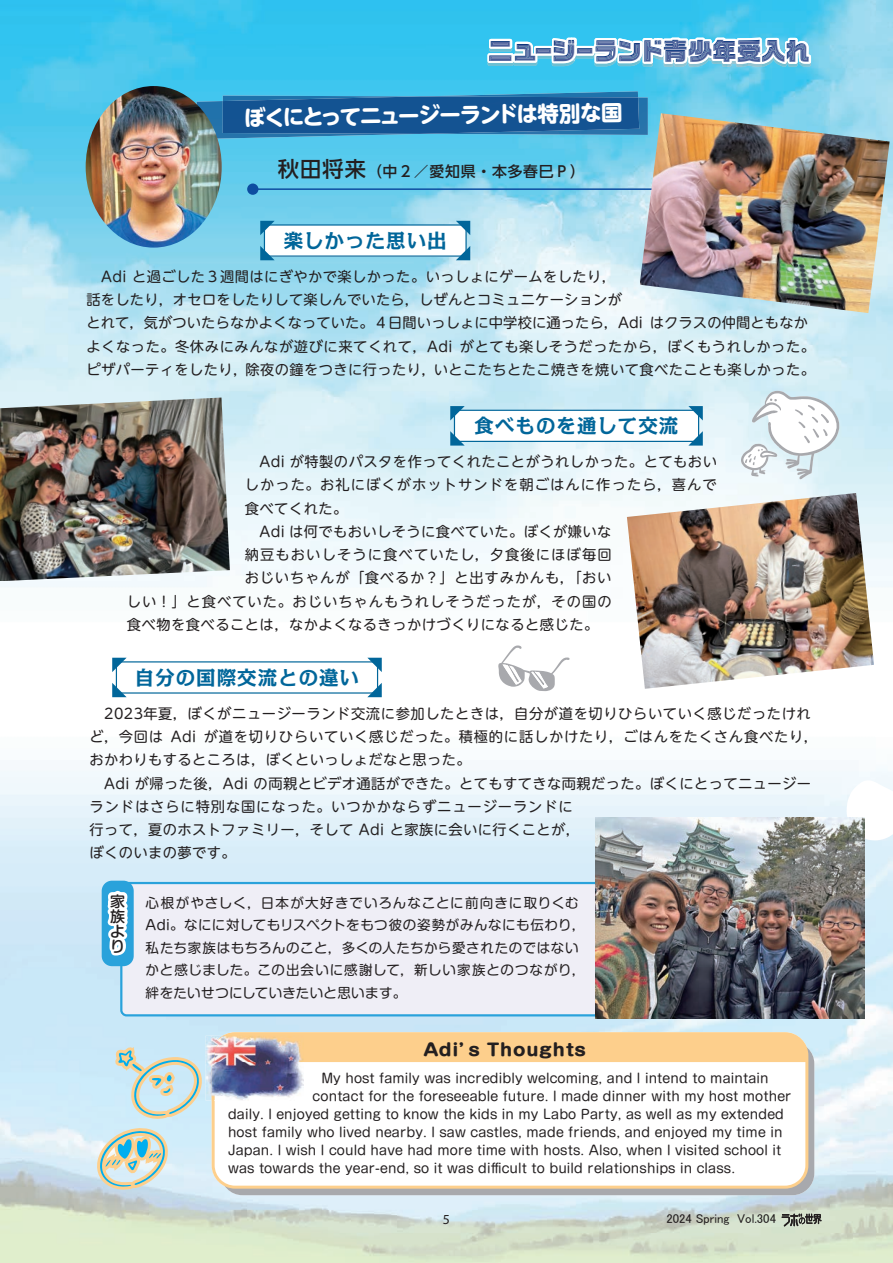
<style>
.page{position:relative;width:893px;height:1263px;background:#fff}
.page>*{position:absolute;margin:0;border:0;box-sizing:border-box;transform-origin:0 0}
.t1{font:24px "Ro G San Srf Std UB";letter-spacing:.02em;color:#08357c}
.t2{font:700 21.6px "UD Shin M Go Pro";color:#fff}
.t3{font:700 19.5px "Kakumin Pro";letter-spacing:.05em;color:#01669a}
.t4{font:700 16.5px "Shin M Go Pro";letter-spacing:.025em;color:#231f20;scale:1.1 1}
.t5{font:500 15px/15px "Shin M Go Pro";color:#231f20;text-align:justify}
.t6{font:500 14.85px "UD Shin Go Pro";letter-spacing:.05em;color:#231f20}
.t7{font:14.25px/23.2px "UD Shin M Go Pro";letter-spacing:.035em;color:#231f20}
.t8{font:14.25px "UD Shin M Go Pro";letter-spacing:.075em;color:#231f20}
.t9{font:14.25px "UD Shin M Go Pro";letter-spacing:.06em;color:#231f20}
.t10{font:14.25px "UD Shin M Go Pro";letter-spacing:.08em;color:#231f20}
.t11{font:13.8px "Myriad Pro";color:#231f20}
.t12{font:13.5px/22.5px "Shin M Go Pro";letter-spacing:.045em;color:#231f20}
.t13{font:12.75px "Shin M Go Pro";letter-spacing:.01em;color:#231f20}
.t14{font:12.75px "MS P Gothic";color:#231f20}
.s1{font-size:21.3px}
</style>
<div class="page">
<img style="left:0;top:0;width:893px;height:1263px">
<svg style="left:846px;top:780px;width:47px;height:60px"></svg>
<img style="left:488px;top:65px;width:25px;height:1px">
<img style="left:513px;top:65px;width:24px;height:1px">
<img style="left:618px;top:65px;width:24px;height:1px">
<img style="left:643px;top:66px;width:20px;height:1px">
<img style="left:663px;top:66px;width:24px;height:1px">
<img style="left:688px;top:66px;width:19px;height:1px">
<img style="left:712px;top:66px;width:99px;height:1px">
<img style="left:552px;top:65px;width:24px;height:1px">
<img style="left:643px;top:65px;width:20px;height:1px">
<img style="left:594px;top:65px;width:24px;height:1px">
<img style="left:663px;top:65px;width:24px;height:1px">
<img style="left:688px;top:65px;width:18px;height:1px">
<img style="left:712px;top:65px;width:99px;height:1px">
<svg style="left:487px;top:38px;width:324px;height:27px"></svg>
<hr style="left:253px;top:188px;width:562px;height:2px;background:#0d4da1">
<div style="left:247px;top:184px;width:11px;height:11px;background:#0d4da1;border-radius:50%"></div>
<img style="left:222px;top:91px;width:416px;height:48px">
<img style="left:223px;top:96px;width:425px;height:39px">
<img style="left:223px;top:96px;width:416px;height:38px">
<img style="left:86px;top:86px;width:136px;height:162px">
<svg style="left:260px;top:221px;width:210px;height:39px"></svg>
<img style="left:640px;top:113px;width:250px;height:200px">
<img style="left:0;top:397px;width:94px;height:184px">
<img style="left:839px;top:493px;width:35px;height:196px">
<img style="left:839px;top:817px;width:25px;height:201px">
<img style="left:94px;top:391px;width:745px;height:803px">
<svg style="left:212px;top:1032px;width:596px;height:156px"></svg>
<img style="left:206px;top:1036px;width:6px;height:64px">
<img style="left:230px;top:1036px;width:73px;height:64px">
<img style="left:212px;top:1036px;width:18px;height:64px">
<svg style="left:782px;top:1214px;width:39px;height:12px"></svg>
<h1 class="t1" style="left:489px;top:33px;width:323px">ニュージーランド青少年受入れ</h1>
<h2 class="t2" style="left:244px;top:101px;width:380px;rotate:-1deg">ぼくにとってニュージーランドは特別な国</h2>
<p class="t6" style="left:278px;top:159px;width:309px"><span class="s1">秋田将来</span>（中２／愛知県・本多春巳Ｐ）</p>
<h3 class="t3" style="left:284px;top:225px;width:164px">楽しかった思い出</h3>
<p class="t7" style="left:86px;top:264px;width:730px">　Adi と過ごした３週間はにぎやかで楽しかった。いっしょにゲームをしたり，<br>話をしたり，オセロをしたりして楽しんでいたら，しぜんとコミュニケーションが<br>とれて，気がついたらなかよくなっていた。４日間いっしょに中学校に通ったら，Adi はクラスの仲間ともなかよくなった。冬休みにみんなが遊びに来てくれて，Adi がとても楽しそうだったから，ぼくもうれしかった。ピザパーティをしたり，除夜の鐘をつきに行ったり，いとこたちとたこ焼きを焼いて食べたことも楽しかった。</p>
<h3 class="t3" style="left:475px;top:410px;width:205px">食べものを通して交流</h3>
<p class="t7" style="left:245px;top:449px;width:474px">　Adi が特製のパスタを作ってくれたことがうれしかった。とてもおい</p>
<p class="t8" style="left:245px;top:473px;width:474px">しかった。お礼にぼくがホットサンドを朝ごはんに作ったら，喜んで</p>
<p class="t7" style="left:245px;top:496px;width:104px">食べてくれた。</p>
<p class="t7" style="left:259px;top:519px;width:354px">Adi は何でもおいしそうに食べていた。ぼくが嫌いな</p>
<p class="t10" style="left:245px;top:543px;width:368px">納豆もおいしそうに食べていたし，夕食後にほぼ毎回</p>
<p class="t9" style="left:245px;top:566px;width:368px">おじいちゃんが「食べるか？」と出すみかんも，「おい</p>
<p class="t8" style="left:127px;top:590px;width:486px">しい！」と食べていた。おじいちゃんもうれしそうだったが，その国の</p>
<p class="t7" style="left:127px;top:612px;width:473px">食べ物を食べることは，なかよくなるきっかけづくりになると感じた。</p>
<h3 class="t3" style="left:135px;top:662px;width:226px">自分の国際交流との違い</h3>
<p class="t7" style="left:90px;top:701px;width:730px">　2023年夏，ぼくがニュージーランド交流に参加したときは，自分が道を切りひらいていく感じだったけれど，今回は Adi が道を切りひらいていく感じだった。積極的に話しかけたり，ごはんをたくさん食べたり，おかわりもするところは，ぼくといっしょだなと思った。<br>　Adi が帰った後，Adi の両親とビデオ通話ができた。とてもすてきな両親だった。ぼくにとってニュージーランドはさらに特別な国になった。いつかかならずニュージーランドに<br>行って，夏のホストファミリー，そして Adi と家族に会いに行くことが，<br>ぼくのいまの夢です。</p>
<p class="t5" style="left:110px;top:892px;width:16px">家族より</p>
<p class="t12" style="left:146px;top:890px;width:441px">心根がやさしく，日本が大好きでいろんなことに前向きに取りくむAdi。なにに対してもリスペクトをもつ彼の姿勢がみんなにも伝わり，私たち家族はもちろんのこと，多くの人たちから愛されたのではないかと感じました。この出会いに感謝して，新しい家族とのつながり，絆をたいせつにしていきたいと思います。</p>
<p class="t4" style="left:423px;top:1036px;width:149px">Adi’s Thoughts</p>
<p class="t13" style="left:321px;top:1068px;width:449px">My host family was incredibly welcoming, and I intend to maintain</p>
<p class="t13" style="left:313px;top:1086px;width:480px">contact for the foreseeable future. I made dinner with my host mother</p>
<p class="t13" style="left:228px;top:1104px;width:557px">daily. I enjoyed getting to know the kids in my Labo Party, as well as my extended</p>
<p class="t13" style="left:228px;top:1122px;width:556px">host family who lived nearby. I saw castles, made friends, and enjoyed my time in</p>
<p class="t13" style="left:228px;top:1140px;width:555px">Japan. I wish I could have had more time with hosts. Also, when I visited school it</p>
<p class="t13" style="left:228px;top:1158px;width:509px">was towards the year-end, so it was difficult to build relationships in class.</p>
<p class="t11" style="left:443px;top:1211px;width:9px">5</p>
<p class="t14" style="left:666px;top:1212px;width:111px">2024 Spring Vol.304</p>
</div>
